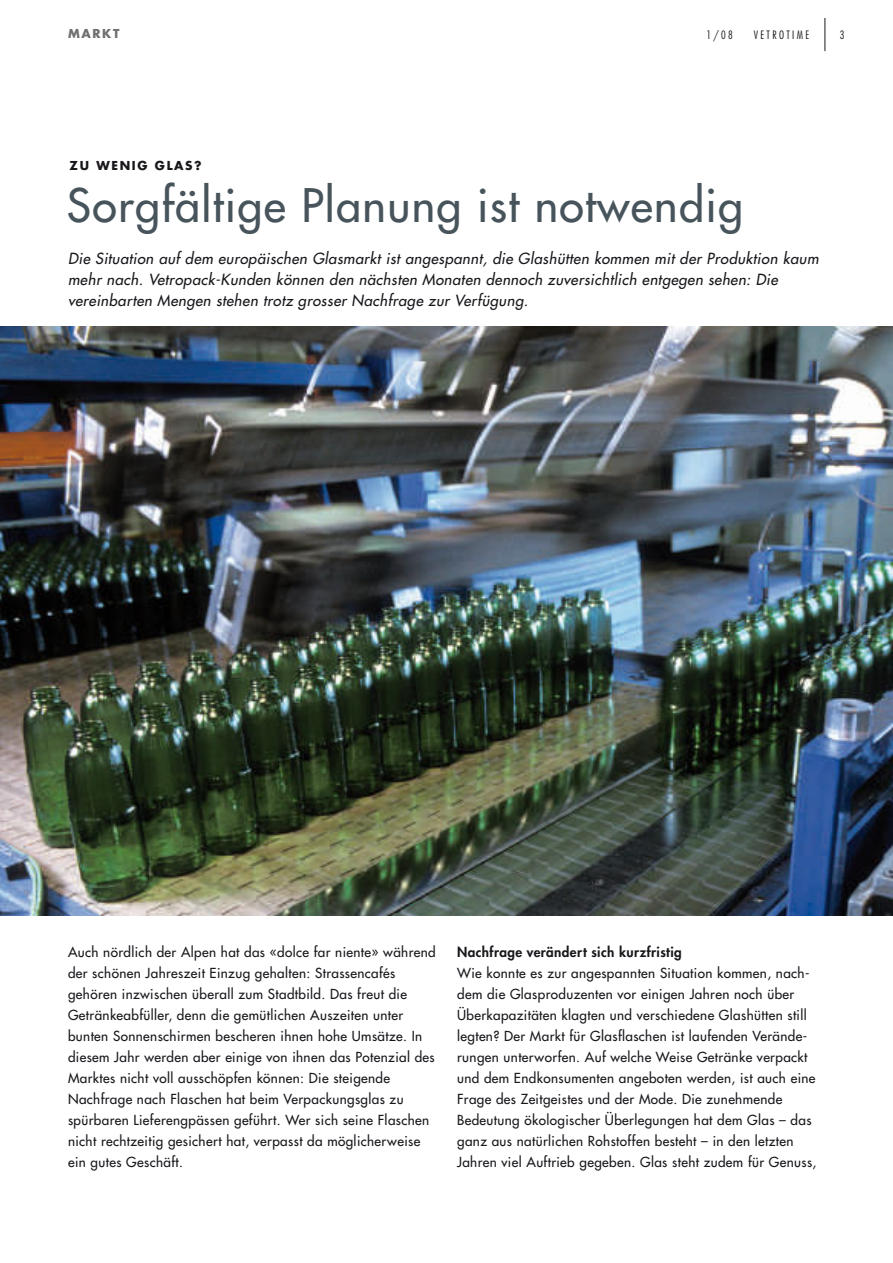
<style>
.page{position:relative;width:893px;height:1263px;background:#fff}
.page>*{position:absolute;margin:0;border:0;box-sizing:border-box;transform-origin:0 0}
.t1{font:45px "Futura";letter-spacing:.03em;color:#47545b}
.t2{font:italic 15px/21px "Futura";letter-spacing:.03em;color:#1a171c}
.t3{font:13.5px/21px "Futura";letter-spacing:.03em;color:#1a171c}
.t4{font:800 13.5px "Futura";letter-spacing:.03em;color:#1a171c}
.t5{font:700 12px "Futura";letter-spacing:.135em;color:#1a171c}
.t6{font:700 12px "Futura";letter-spacing:.135em;color:#6f7072}
.t7{font:300 condensed 11.25px "Futura";letter-spacing:.21em;color:#1a171c}
</style>
<div class="page">
<hr style="left:825px;top:18px;width:1px;height:33px;background:#1a171c">
<img style="left:0;top:327px;width:893px;height:588px">
<p class="t6" style="left:68px;top:28px;width:53px">MARKT</p>
<p class="t7" style="left:706px;top:30px;width:28px">1/08</p>
<p class="t7" style="left:754px;top:30px;width:57px">VETROTIME</p>
<p class="t7" style="left:840px;top:30px;width:6px">3</p>
<p class="t5" style="left:70px;top:160px;width:133px">ZU WENIG GLAS?</p>
<h1 class="t1" style="left:67px;top:183px;width:678px">Sorgfältige Planung ist notwendig</h1>
<p class="t2" style="left:68px;top:249px;width:755px">Die Situation auf dem europäischen Glasmarkt ist angespannt, die Glashütten kommen mit der Produktion kaum mehr nach. Vetropack-Kunden können den nächsten Monaten dennoch zuversichtlich entgegen sehen: Die vereinbarten Mengen stehen trotz grosser Nachfrage zur Verfügung.</p>
<p class="t3" style="left:68px;top:942px;width:369px">Auch nördlich der Alpen hat das «dolce far niente» während der schönen Jahreszeit Einzug gehalten: Strassencafés gehören inzwischen überall zum Stadtbild. Das freut die Getränkeabfüller, denn die gemütlichen Auszeiten unter bunten Sonnenschirmen bescheren ihnen hohe Umsätze. In diesem Jahr werden aber einige von ihnen das Potenzial des Marktes nicht voll ausschöpfen können: Die steigende Nachfrage nach Flaschen hat beim Verpackungsglas zu spürbaren Lieferengpässen geführt. Wer sich seine Flaschen nicht rechtzeitig gesichert hat, verpasst da möglicherweise ein gutes Geschäft.</p>
<p class="t4" style="left:457px;top:945px;width:226px">Nachfrage verändert sich kurzfristig</p>
<p class="t3" style="left:457px;top:963px;width:361px">Wie konnte es zur angespannten Situation kommen, nach&shy;dem die Glasproduzenten vor einigen Jahren noch über Überkapazitäten klagten und verschiedene Glashütten still legten? Der Markt für Glasflaschen ist laufenden Verände&shy;rungen unterworfen. Auf welche Weise Getränke verpackt und dem Endkonsumenten angeboten werden, ist auch eine Frage des Zeitgeistes und der Mode. Die zunehmende Bedeutung ökologischer Überlegungen hat dem Glas – das ganz aus natürlichen Rohstoffen besteht – in den letzten Jahren viel Auftrieb gegeben. Glas steht zudem für Genuss,</p>
</div>
